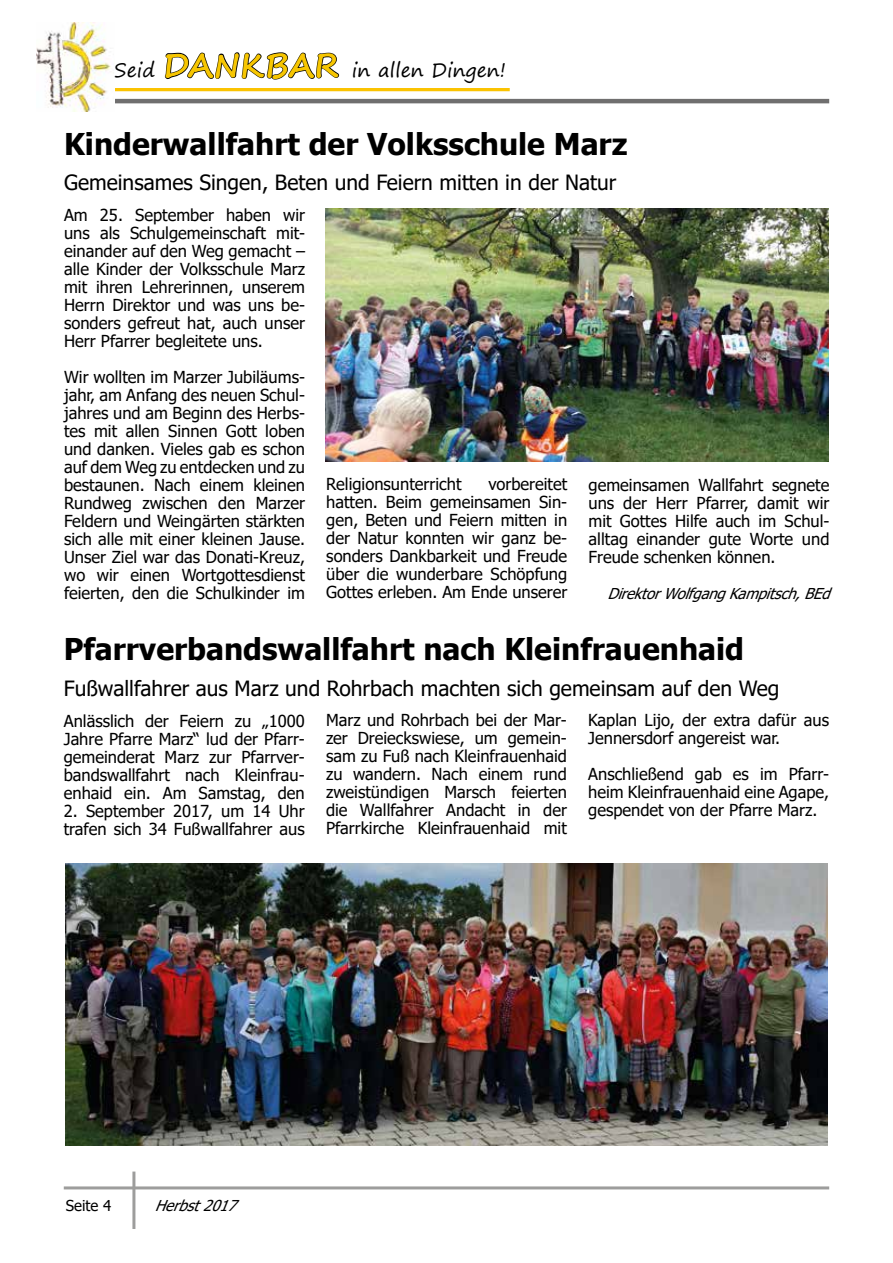
<style>
.page{position:relative;width:893px;height:1263px;background:#fff}
.page>*{position:absolute;margin:0;border:0;box-sizing:border-box;transform-origin:0 0}
.t1{font:700 30px "Tahoma";color:#000}
.t2{font:21px "Tahoma";color:#000}
.t3{font:19.5px "Segoe Print";color:#000}
.t4{font:16.5px/18px "Tahoma";color:#000;text-align:justify}
.t5{font:italic 15px "Tahoma";color:#000}
.t6{font:15px "Tahoma";color:#000}
.s1{font-weight:700;font-size:33px;color:#f7c600}
</style>
<div class="page">
<hr style="left:64px;top:1186px;width:765px;height:3px;background:#9d9d9c">
<hr style="left:132px;top:1171px;width:3px;height:58px;background:#9d9d9c">
<hr style="left:114px;top:88px;width:396px;height:3px;background:#fbc301">
<hr style="left:114px;top:99px;width:715px;height:4px;background:#706f6f">
<img style="left:36px;top:22px;width:75px;height:90px">
<svg style="left:164px;top:52px;width:176px;height:28px"></svg>
<img style="left:66px;top:863px;width:761px;height:283px">
<img style="left:326px;top:208px;width:503px;height:253px">
<p class="t3" style="left:114px;top:53px;width:393px">Seid <span class="s1">DANKBAR</span> in allen Dingen!</p>
<h1 class="t1" style="left:64px;top:124px;width:565px">Kinderwallfahrt der Volksschule Marz</h1>
<p class="t2" style="left:64px;top:169px;width:554px">Gemeinsames Singen, Beten und Feiern mitten in der Natur</p>
<p class="t4" style="left:64px;top:207px;width:242px">Am 25. September haben wir uns als Schulgemeinschaft mit&shy;einander auf den Weg gemacht – alle Kinder der Volksschule Marz mit ihren Lehrerinnen, unserem Herrn Direktor und was uns be&shy;sonders gefreut hat, auch unser Herr Pfarrer begleitete uns.</p>
<p class="t4" style="left:64px;top:369px;width:242px">Wir wollten im Marzer Jubiläums&shy;jahr, am Anfang des neuen Schul&shy;jahres und am Beginn des Herbs&shy;tes mit allen Sinnen Gott loben und danken. Vieles gab es schon auf dem Weg zu entdecken und zu bestaunen. Nach einem kleinen Rundweg zwischen den Marzer Feldern und Weingärten stärkten sich alle mit einer kleinen Jause.<br>Unser Ziel war das Donati-Kreuz, wo wir einen Wortgottesdienst feierten, den die Schulkinder im</p>
<p class="t4" style="left:326px;top:476px;width:242px;text-indent:162px">vorbereitet hatten. Beim gemeinsamen Sin&shy;gen, Beten und Feiern mitten in der Natur konnten wir ganz be&shy;sonders Dankbarkeit und Freude über die wunderbare Schöpfung Gottes erleben. Am Ende unserer</p>
<p class="t4" style="left:588px;top:476px;width:242px">gemeinsamen Wallfahrt segnete uns der Herr Pfarrer, damit wir mit Gottes Hilfe auch im Schul&shy;alltag einander gute Worte und Freude schenken können.</p>
<p class="t4" style="left:326px;top:476px;width:137px">Religionsunterricht</p>
<p class="t5" style="left:607px;top:583px;width:232px">DirektorWolfgangKampitsch,BEd</p>
<h1 class="t1" style="left:64px;top:628px;width:682px">Pfarrverbandswallfahrt nach Kleinfrauenhaid</h1>
<p class="t2" style="left:64px;top:674px;width:717px">Fußwallfahrer aus Marz und Rohrbach machten sich gemeinsam auf den Weg</p>
<p class="t4" style="left:64px;top:712px;width:242px">Anlässlich der Feiern zu „1000<br>Jahre Pfarre Marz“ lud der Pfarr&shy;gemeinderat Marz zur Pfarrver&shy;bandswallfahrt nach Kleinfrau&shy;enhaid ein. Am Samstag, den</p>
<p class="t4" style="left:64px;top:802px;width:242px">2. September 2017, um 14 Uhr trafen sich 34 Fußwallfahrer aus</p>
<p class="t4" style="left:326px;top:712px;width:242px">Marz und Rohrbach bei der Mar&shy;zer Dreieckswiese, um gemein&shy;sam zu Fuß nach Kleinfrauenhaid zu wandern. Nach einem rund zweistündigen Marsch feierten die Wallfahrer Andacht in der Pfarrkirche Kleinfrauenhaid mit</p>
<p class="t4" style="left:588px;top:712px;width:242px">Kaplan Lijo, der extra dafür aus<br>Jennersdorf angereist war.</p>
<p class="t4" style="left:588px;top:766px;width:242px">Anschließend gab es im Pfarr&shy;heim Kleinfrauenhaid eine Agape, gespendet von der Pfarre Marz.</p>
<p class="t6" style="left:66px;top:1195px;width:47px">Seite 4</p>
<p class="t5" style="left:155px;top:1195px;width:91px">Herbst2017</p>
</div>
